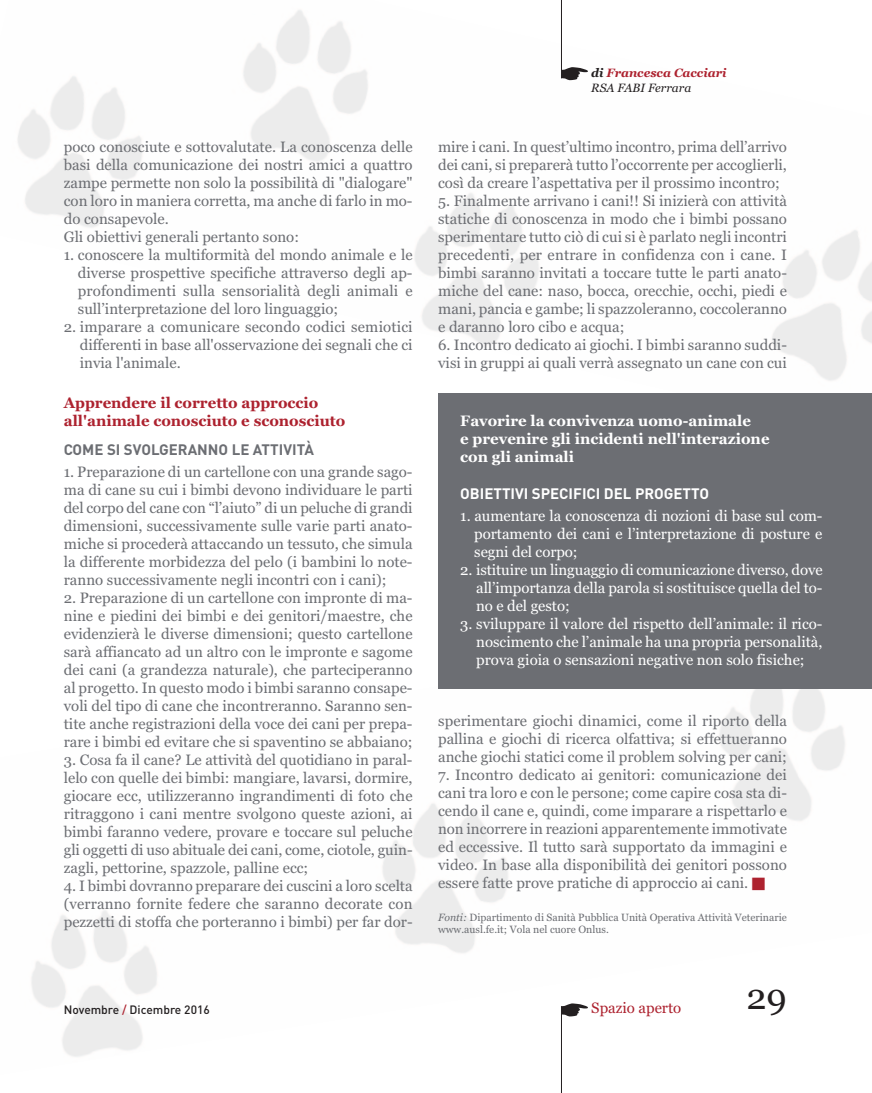
<style>
.page{position:relative;width:872px;height:1093px;background:#fff}
.page>*{position:absolute;margin:0;border:0;box-sizing:border-box;transform-origin:0 0}
.t1{font:36px "Georgia";color:#231f20}
.t2{font:15px/18px "Georgia";color:#6c6e73;text-align:justify}
.t3{font:15px/18px "Georgia";letter-spacing:-.005em;color:#fff;text-align:justify}
.t4{font:700 15px/18px "Georgia";color:#fff}
.t5{font:700 15px/18px "Georgia";color:#ad222f}
.t6{font:700 15px "DIN Pro";color:#fff}
.t7{font:700 15px "DIN Pro";color:#6c6e73}
.t8{font:15px "Georgia";color:#ad222f}
.t9{font:italic 700 12px/14.4px "Georgia";color:#ad222f}
.t10{font:500 12px "DIN Pro";color:#231f20}
.t11{font:10.5px/12.6px "Georgia";color:#6c6e73}
.s1{color:#231f20}
.s2{font-weight:400;color:#231f20}
.s3{color:#ad222f}
.s4{font-style:italic}
</style>
<div class="page">
<div style="left:438px;top:393px;width:434px;height:296px;background:#6c6e73"></div>
<hr style="left:561px;top:0;width:1px;height:78px;background:#231f20">
<hr style="left:561px;top:1006px;width:1px;height:87px;background:#231f20">
<svg style="left:561px;top:1003px;width:27px;height:13px"></svg>
<svg style="left:561px;top:67px;width:27px;height:13px"></svg>
<p class="t2" style="left:64px;top:138px;width:350px;text-align:left">poco conosciute e sottovalutate. La conoscenza delle basi della comunicazione dei nostri amici a quattro zampe permette non solo la possibilità di "dialogare" con loro in maniera corretta, ma anche di farlo in mo&shy;do consapevole.<br>Gli obiettivi generali pertanto sono:</p>
<p class="t2" style="left:78px;top:246px;width:336px;text-indent:-14px">1. conoscere la multiformità del mondo animale e le diverse prospettive specifiche attraverso degli ap&shy;profondimenti sulla sensorialità degli animali e sull’interpretazione del loro linguaggio;</p>
<p class="t2" style="left:80px;top:318px;width:334px;text-indent:-16px">2. imparare a comunicare secondo codici semiotici differenti in base all'osservazione dei segnali che ci invia l'animale.</p>
<p class="t5" style="left:64px;top:394px;width:283px">Apprendere il corretto approccio all'animale conosciuto e sconosciuto</p>
<p class="t7" style="left:64px;top:439px;width:252px">COME SI SVOLGERANNO LE ATTIVITÀ</p>
<p class="t2" style="left:64px;top:463px;width:350px">1. Preparazione di un cartellone con una grande sago&shy;ma di cane su cui i bimbi devono individuare le parti del corpo del cane con “l’aiuto” di un peluche di grandi dimensioni, successivamente sulle varie parti anato&shy;miche si procederà attaccando un tessuto, che simula la differente morbidezza del pelo (i bambini lo note&shy;ranno successivamente negli incontri con i cani);</p>
<p class="t2" style="left:64px;top:589px;width:350px">2. Preparazione di un cartellone con impronte di ma&shy;nine e piedini dei bimbi e dei genitori/maestre, che evidenzierà le diverse dimensioni; questo cartellone sarà affiancato ad un altro con le impronte e sagome dei cani (a grandezza naturale), che parteciperanno al progetto. In questo modo i bimbi saranno consape&shy;voli del tipo di cane che incontreranno. Saranno sen&shy;tite anche registrazioni della voce dei cani per prepa&shy;rare i bimbi ed evitare che si spaventino se abbaiano;</p>
<p class="t2" style="left:64px;top:751px;width:350px">3. Cosa fa il cane? Le attività del quotidiano in paral&shy;lelo con quelle dei bimbi: mangiare, lavarsi, dormire, giocare ecc, utilizzeranno ingrandimenti di foto che ritraggono i cani mentre svolgono queste azioni, ai bimbi faranno vedere, provare e toccare sul peluche gli oggetti di uso abituale dei cani, come, ciotole, guin&shy;zagli, pettorine, spazzole, palline ecc;</p>
<p class="t2" style="left:64px;top:877px;width:350px">4. I bimbi dovranno preparare dei cuscini a loro scelta (verranno fornite federe che saranno decorate con pezzetti di stoffa che porteranno i bimbi) per far dor-</p>
<p class="t9" style="left:591px;top:66px;width:137px"><span class="s1">di</span> Francesca Cacciari<br><span class="s2">RSA FABI Ferrara</span></p>
<p class="t2" style="left:438px;top:138px;width:350px">mire i cani. In quest’ultimo incontro, prima dell’arrivo dei cani, si preparerà tutto l’occorrente per accoglierli, così da creare l’aspettativa per il prossimo incontro;</p>
<p class="t2" style="left:438px;top:192px;width:350px">5. Finalmente arrivano i cani!! Si inizierà con attività statiche di conoscenza in modo che i bimbi possano sperimentare tutto ciò di cui si è parlato negli incontri precedenti, per entrare in confidenza con i cane. I bimbi saranno invitati a toccare tutte le parti anato&shy;miche del cane: naso, bocca, orecchie, occhi, piedi e mani, pancia e gambe; li spazzoleranno, coccoleranno e daranno loro cibo e acqua;</p>
<p class="t2" style="left:438px;top:336px;width:350px">6. Incontro dedicato ai giochi. I bimbi saranno suddi&shy;visi in gruppi ai quali verrà assegnato un cane con cui</p>
<p class="t4" style="left:460px;top:412px;width:311px">Favorire la convivenza uomo-animale<br>e prevenire gli incidenti nell'interazione con gli animali</p>
<p class="t6" style="left:460px;top:484px;width:250px">OBIETTIVI SPECIFICI DEL PROGETTO</p>
<p class="t3" style="left:474px;top:507px;width:350px;text-indent:-14px">1. aumentare la conoscenza di nozioni di base sul com&shy;portamento dei cani e l’interpretazione di posture e segni del corpo;</p>
<p class="t3" style="left:476px;top:561px;width:348px;text-indent:-16px">2. istituire un linguaggio di comunicazione diverso, dove all’importanza della parola si sostituisce quella del to&shy;no e del gesto;</p>
<p class="t3" style="left:476px;top:615px;width:348px;text-indent:-16px">3. sviluppare il valore del rispetto dell’animale: il rico&shy;noscimento che l’animale ha una propria personalità, prova gioia o sensazioni negative non solo fisiche;</p>
<p class="t2" style="left:438px;top:712px;width:350px">sperimentare giochi dinamici, come il riporto della pallina e giochi di ricerca olfattiva; si effettueranno anche giochi statici come il problem solving per cani;</p>
<p class="t2" style="left:438px;top:766px;width:350px">7. Incontro dedicato ai genitori: comunicazione dei cani tra loro e con le persone; come capire cosa sta di&shy;cendo il cane e, quindi, come imparare a rispettarlo e non incorrere in reazioni apparentemente immotivate ed eccessive. Il tutto sarà supportato da immagini e video. In base alla disponibilità dei genitori possono essere fatte prove pratiche di approccio ai cani. <span class="s3">■</span></p>
<p class="t11" style="left:438px;top:911px;width:350px"><span class="s4">Fonti:</span> Dipartimento di Sanità Pubblica Unità Operativa Attività Veterinarie www.ausl.fe.it; Vola nel cuore Onlus.</p>
<p class="t10" style="left:64px;top:1001px;width:148px">Novembre <span class="s3">/</span> Dicembre 2016</p>
<p class="t8" style="left:591px;top:999px;width:92px">Spazio aperto</p>
<h1 class="t1" style="left:746px;top:975px;width:42px">29</h1>
</div>
